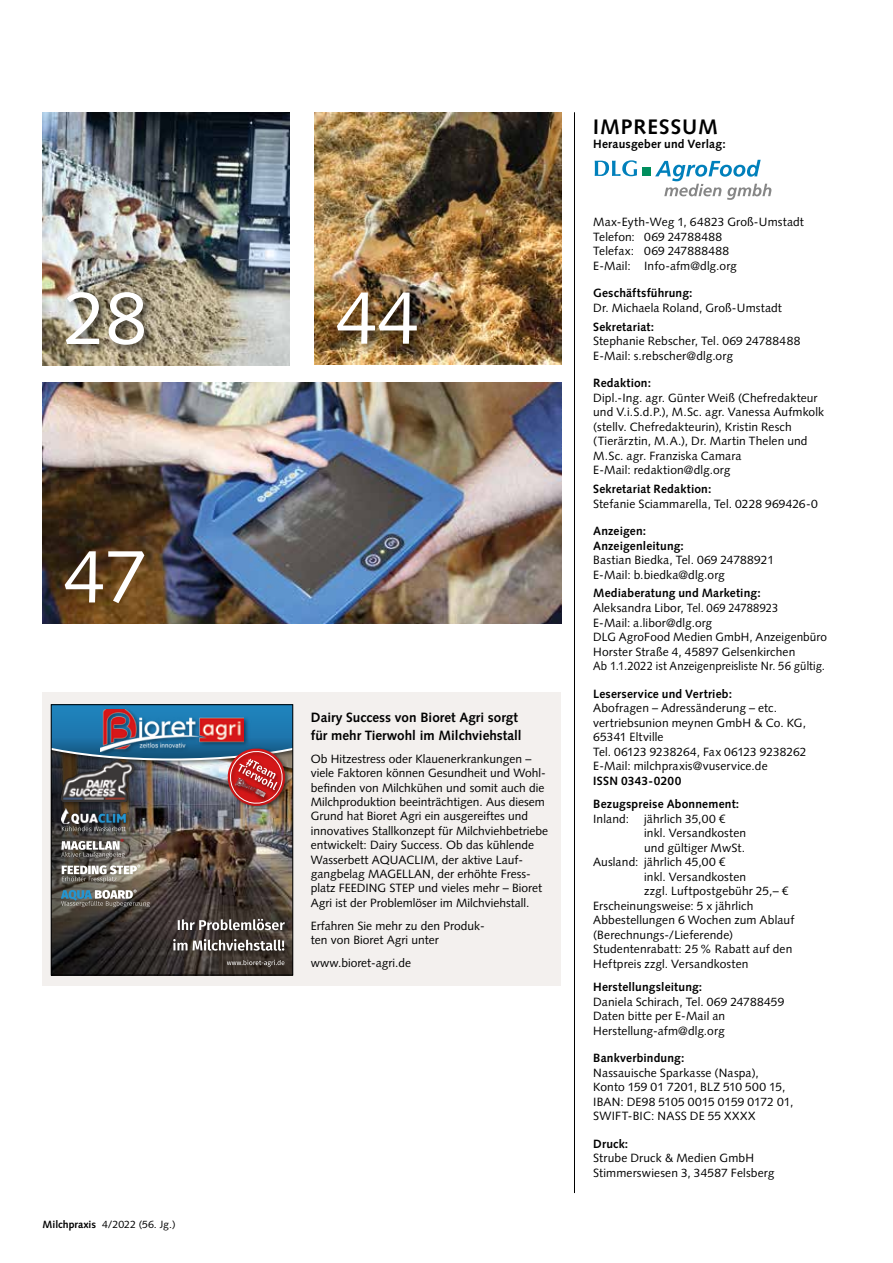
<style>
.page{position:relative;width:893px;height:1263px;background:#fff}
.page>*{position:absolute;margin:0;border:0;box-sizing:border-box;transform-origin:0 0}
.t1{font:75px "Syntax LT Std";color:#fff}
.t2{font:700 21px "Syntax LT Std";letter-spacing:.05em;color:#000}
.t3{font:700 13.5px/18px "Syntax LT Std";color:#000}
.t4{font:12px/14.5px "Syntax LT Std";letter-spacing:.01em;color:#000}
.t5{font:700 12px/14.5px "Syntax LT Std";letter-spacing:.015em;color:#000}
.t6{font:10.5px "Syntax LT Std";color:#000}
.s1{font-weight:700}
</style>
<div class="page">
<svg style="left:595px;top:160px;width:42px;height:16px"></svg>
<div style="left:642px;top:168px;width:9px;height:8px;background:#008e5d"></div>
<svg style="left:655px;top:160px;width:116px;height:40px"></svg>
<hr style="left:574px;top:112px;width:1px;height:1081px;background:#000">
<img style="left:43px;top:112px;width:246px;height:253px">
<div style="left:63px;top:288px;width:93px;height:69px;background:#000;opacity:.75"></div>
<img style="left:315px;top:112px;width:246px;height:253px">
<div style="left:334px;top:289px;width:95px;height:67px;background:#000;opacity:.75"></div>
<img style="left:43px;top:382px;width:518px;height:242px">
<div style="left:43px;top:693px;width:518px;height:293px;background:#f3f0ee"></div>
<img style="left:172px;top:808px;width:119px;height:165px">
<svg style="left:53px;top:808px;width:119px;height:165px;background:#413b36"></svg>
<img style="left:167px;top:910px;width:124px;height:54px">
<svg style="left:178px;top:919px;width:107px;height:12px"></svg>
<svg style="left:173px;top:939px;width:111px;height:12px"></svg>
<img style="left:57px;top:810px;width:79px;height:22px">
<img style="left:61px;top:810px;width:67px;height:14px">
<svg style="left:62px;top:826px;width:64px;height:5px"></svg>
<svg style="left:62px;top:865px;width:78px;height:17px"></svg>
<svg style="left:61px;top:890px;width:89px;height:17px;background:#707878"></svg>
<img style="left:219px;top:808px;width:72px;height:10px">
<img style="left:223px;top:808px;width:68px;height:6px">
<img style="left:53px;top:706px;width:238px;height:102px">
<svg style="left:61px;top:839px;width:64px;height:19px"></svg>
<img style="left:57px;top:756px;width:85px;height:54px">
<img style="left:61px;top:761px;width:73px;height:41px">
<svg style="left:227px;top:960px;width:58px;height:6px"></svg>
<div style="left:51px;top:704px;width:242px;height:271px;border:1px solid #000"></div>
<h1 class="t1" style="left:64px;top:274px;width:85px">28</h1>
<h1 class="t1" style="left:336px;top:273px;width:85px">44</h1>
<h1 class="t1" style="left:64px;top:532px;width:85px">47</h1>
<p class="t6" style="left:43px;top:1218px;width:135px"><span class="s1">Milchpraxis</span> 4/2022 (56. Jg.)</p>
<p class="t3" style="left:311px;top:708px;width:212px">Dairy Success von Bioret Agri sorgt für mehr Tierwohl im Milchviehstall</p>
<p class="t4" style="left:311px;top:751px;width:239px">Ob Hitzestress oder Klauenerkrankungen – viele Faktoren können Gesundheit und Wohl&shy;befinden von Milchkühen und somit auch die Milchproduktion beeinträchtigen. Aus diesem Grund hat Bioret Agri ein ausgereiftes und innovatives Stallkonzept für Milchviehbetriebe entwickelt: Dairy Success. Ob das kühlende Wasserbett AQUACLIM, der aktive Lauf&shy;gangbelag MAGELLAN, der erhöhte Fress&shy;platz FEEDING STEP und vieles mehr – Bioret Agri ist der Problemlöser im Milchviehstall.</p>
<p class="t4" style="left:311px;top:918px;width:175px">Erfahren Sie mehr zu den Produk&shy;ten von Bioret Agri unter</p>
<p class="t4" style="left:311px;top:956px;width:102px">www.bioret-agri.de</p>
<h2 class="t2" style="left:593px;top:115px;width:126px">IMPRESSUM</h2>
<p class="t5" style="left:593px;top:137px;width:134px">Herausgeber und Verlag:</p>
<p class="t4" style="left:593px;top:215px;width:212px">Max-Eyth-Weg 1, 64823 Groß-Umstadt<br>Telefon: 069 24788488<br>Telefax: 069 247888488<br>E-Mail: Info-afm@dlg.org</p>
<p class="t5" style="left:593px;top:286px;width:101px">Geschäftsführung:</p>
<p class="t4" style="left:593px;top:300px;width:190px">Dr. Michaela Roland, Groß-Umstadt</p>
<p class="t5" style="left:593px;top:319px;width:62px">Sekretariat:</p>
<p class="t4" style="left:593px;top:334px;width:209px">Stephanie Rebscher, Tel. 069 24788488<br>E-Mail: s.rebscher@dlg.org</p>
<p class="t5" style="left:593px;top:376px;width:59px">Redaktion:</p>
<p class="t4" style="left:593px;top:390px;width:232px">Dipl.-Ing. agr. Günter Weiß (Chefredakteur und V.i.S.d.P.), M.Sc. agr. Vanessa Aufmkolk (stellv. Chefredakteurin), Kristin Resch (Tierärztin, M.A.), Dr. Martin Thelen und M.Sc. agr. Franziska Camara<br>E-Mail: redaktion@dlg.org</p>
<p class="t5" style="left:593px;top:482px;width:120px">Sekretariat Redaktion:</p>
<p class="t4" style="left:593px;top:496px;width:226px">Stefanie Sciammarella, Tel. 0228 969426-0</p>
<p class="t5" style="left:593px;top:524px;width:92px">Anzeigen:<br>Anzeigenleitung:</p>
<p class="t4" style="left:593px;top:553px;width:182px">Bastian Biedka, Tel. 069 24788921<br>E-Mail: b.biedka@dlg.org</p>
<p class="t5" style="left:593px;top:586px;width:169px">Mediaberatung und Marketing:</p>
<p class="t4" style="left:593px;top:601px;width:235px">Aleksandra Libor, Tel. 069 24788923<br>E-Mail: a.libor@dlg.org<br>DLG AgroFood Medien GmbH, Anzeigenbüro Horster Straße 4, 45897 Gelsenkirchen<br>Ab 1.1.2022 ist Anzeigenpreisliste Nr. 56 gültig.</p>
<p class="t5" style="left:593px;top:686px;width:140px">Leserservice und Vertrieb:</p>
<p class="t4" style="left:593px;top:701px;width:215px">Abofragen – Adressänderung – etc. vertriebsunion meynen GmbH &amp; Co. KG,<br>65341 Eltville<br>Tel. 06123 9238264, Fax 06123 9238262<br>E-Mail: milchpraxis@vuservice.de</p>
<p class="t5" style="left:593px;top:769px;width:148px;line-height:23.1px">ISSN 0343-0200<br>Bezugspreise Abonnement:</p>
<p class="t4" style="left:593px;top:811px;width:37px">Inland:</p>
<p class="t4" style="left:644px;top:811px;width:83px">jährlich 35,00 €</p>
<p class="t4" style="left:644px;top:826px;width:103px">inkl. Versandkosten</p>
<p class="t4" style="left:644px;top:840px;width:102px">und gültiger MwSt.</p>
<p class="t4" style="left:593px;top:855px;width:134px">Ausland: jährlich 45,00 €</p>
<p class="t4" style="left:644px;top:869px;width:103px">inkl. Versandkosten</p>
<p class="t4" style="left:644px;top:884px;width:146px">zzgl. Luftpostgebühr 25,– €</p>
<p class="t4" style="left:593px;top:898px;width:162px">Erscheinungsweise: 5 x jährlich</p>
<p class="t4" style="left:593px;top:913px;width:203px">Abbestellungen 6 Wochen zum Ablauf</p>
<p class="t4" style="left:593px;top:927px;width:141px">(Berechnungs-/Lieferende)</p>
<p class="t4" style="left:593px;top:942px;width:201px">Studentenrabatt: 25% Rabatt auf den</p>
<p class="t4" style="left:593px;top:956px;width:157px">Heftpreis zzgl. Versandkosten</p>
<p class="t5" style="left:593px;top:980px;width:111px">Herstellungsleitung:</p>
<p class="t4" style="left:593px;top:994px;width:193px">Daniela Schirach, Tel. 069 24788459<br>Daten bitte per E-Mail an<br>Herstellung-afm@dlg.org</p>
<p class="t5" style="left:593px;top:1051px;width:93px">Bankverbindung:</p>
<p class="t4" style="left:593px;top:1065px;width:202px">Nassauische Sparkasse (Naspa),<br>Konto 159 01 7201, BLZ 510 500 15,<br>IBAN: DE98 5105 0015 0159 0172 01,<br>SWIFT-BIC: NASS DE 55 XXXX</p>
<p class="t5" style="left:593px;top:1136px;width:37px">Druck:</p>
<p class="t4" style="left:593px;top:1151px;width:183px">Strube Druck &amp; Medien GmbH<br>Stimmerswiesen 3, 34587 Felsberg</p>
</div>
